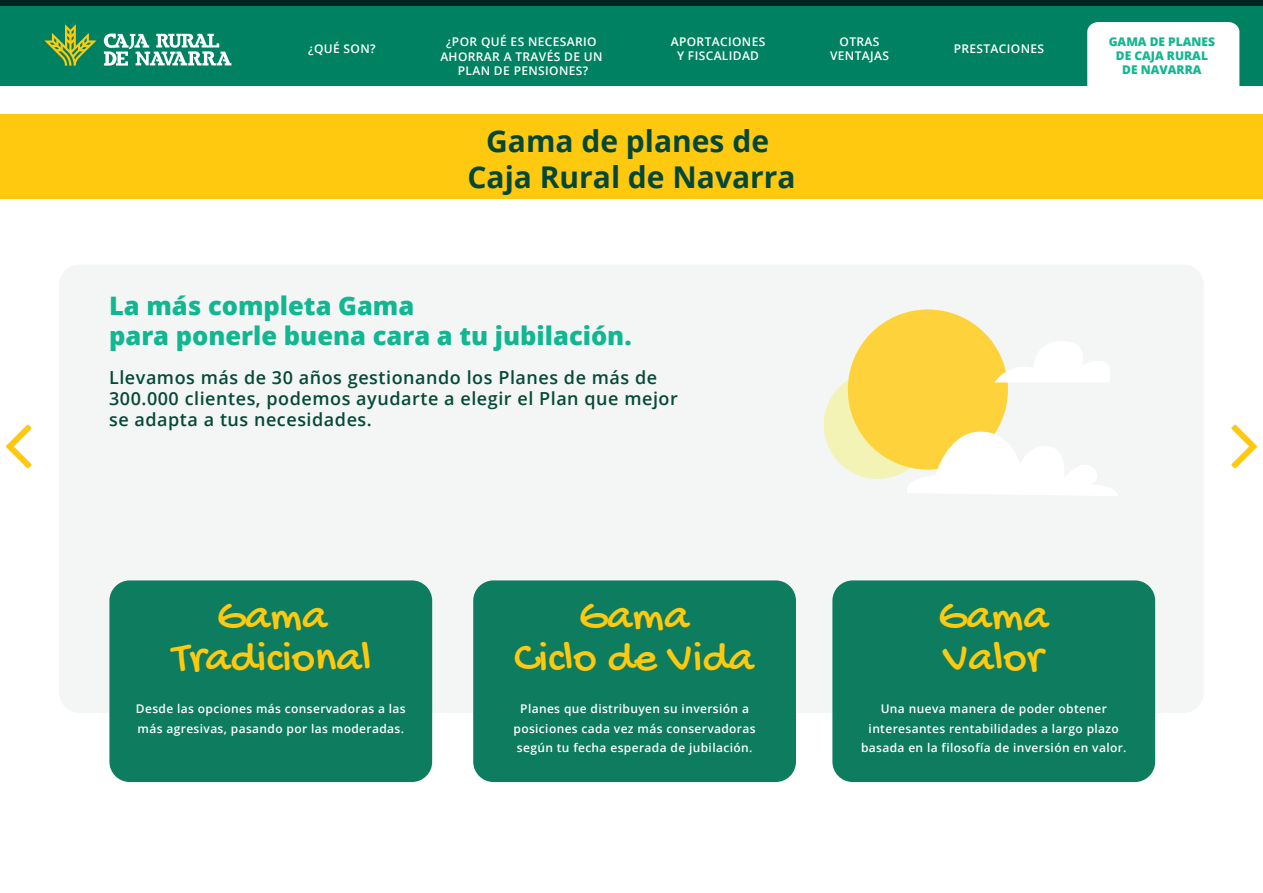
<style>
.page{position:relative;width:1263px;height:893px;background:#fff}
.page>*{position:absolute;margin:0;border:0;box-sizing:border-box;transform-origin:0 0}
.t1{font:45px/42px "Gochi Hand";color:#fec90f;text-align:center}
.t2{font:700 30px/36px "Open Sans";color:#054736;text-align:center}
.t3{font:800 25.5px/30.6px "Open Sans";color:#10b791}
.t4{font:600 18px/21px "Open Sans";letter-spacing:.03em;color:#064938}
.t5{font:600 12px/19.5px "Open Sans";letter-spacing:.03em;color:#fff;text-align:center}
.t6{font:800 12px/14.4px "Open Sans";color:#10b791;text-align:center}
</style>
<div class="page">
<div style="left:59px;top:264px;width:1145px;height:449px;background:#f3f6f5;border-radius:20px"></div>
<div style="left:109px;top:580px;width:323px;height:202px;background:#0d7c5f;border-radius:20px"></div>
<div style="left:473px;top:580px;width:323px;height:202px;background:#0d7c5f;border-radius:20px"></div>
<div style="left:832px;top:580px;width:323px;height:202px;background:#0d7c5f;border-radius:20px"></div>
<div style="left:0;top:0;width:1263px;height:86px;background:#008262"></div>
<div style="left:1087px;top:22px;width:152px;height:64px;background:#fff"></div>
<div style="left:0;top:0;width:1263px;height:6px;background:#00231d"></div>
<div style="left:0;top:114px;width:1263px;height:84px;background:#fec90f"></div>
<svg style="left:1231px;top:425px;width:26px;height:43px"></svg>
<svg style="left:6px;top:425px;width:26px;height:43px"></svg>
<div style="left:824px;top:371px;width:107px;height:108px;background:#f3f3b6;border-radius:50%"></div>
<div style="left:848px;top:309px;width:160px;height:161px;background:#fed23b;border-radius:50%"></div>
<svg style="left:994px;top:341px;width:116px;height:41px"></svg>
<svg style="left:903px;top:431px;width:215px;height:65px"></svg>
<svg style="left:104px;top:33px;width:127px;height:33px"></svg>
<svg style="left:44px;top:24px;width:53px;height:42px"></svg>
<p class="t5" style="left:308px;top:39px;width:69px">¿QUÉ SON?</p>
<p class="t5" style="left:440px;top:34px;width:164px;line-height:14.4px">¿POR QUÉ ES NECESARIO<br>AHORRAR A TRAVÉS DE UN<br>PLAN DE PENSIONES?</p>
<p class="t5" style="left:830px;top:34px;width:60px;line-height:14.4px">OTRAS<br>VENTAJAS</p>
<p class="t5" style="left:954px;top:39px;width:92px">PRESTACIONES</p>
<p class="t6" style="left:1109px;top:33px;width:108px">GAMA DE PLANES<br>DE CAJA RURAL<br>DE NAVARRA</p>
<p class="t5" style="left:671px;top:34px;width:96px;line-height:14.4px">APORTACIONES<br>Y FISCALIDAD</p>
<h2 class="t2" style="left:467px;top:122px;width:330px">Gama de planes de<br>Caja Rural de Navarra</h2>
<h3 class="t3" style="left:109px;top:289px;width:524px">La más completa Gama<br>para ponerle buena cara a tu jubilación.</h3>
<h3 class="t4" style="left:109px;top:366px;width:570px">Llevamos más de 30 años gestionando los Planes de más de<br>300.000 clientes, podemos ayudarte a elegir el Plan que mejor se adapta a tus necesidades.</h3>
<h1 class="t1" style="left:172px;top:598px;width:201px">Gama<br>Tradicional</h1>
<p class="t5" style="left:136px;top:699px;width:271px;text-align:left">Desde las opciones más conservadoras a las más agresivas, pasando por las moderadas.</p>
<h1 class="t1" style="left:514px;top:598px;width:241px">Gama<br>Ciclo de Vida</h1>
<p class="t5" style="left:513px;top:699px;width:244px">Planes que distribuyen su inversión a posiciones cada vez más conservadoras según tu fecha esperada de jubilación.</p>
<h1 class="t1" style="left:938px;top:598px;width:112px;text-align:left">Gama<br>Valor</h1>
<p class="t5" style="left:861px;top:699px;width:267px">Una nueva manera de poder obtener interesantes rentabilidades a largo plazo basada en la filosofía de inversión en valor.</p>
</div>
